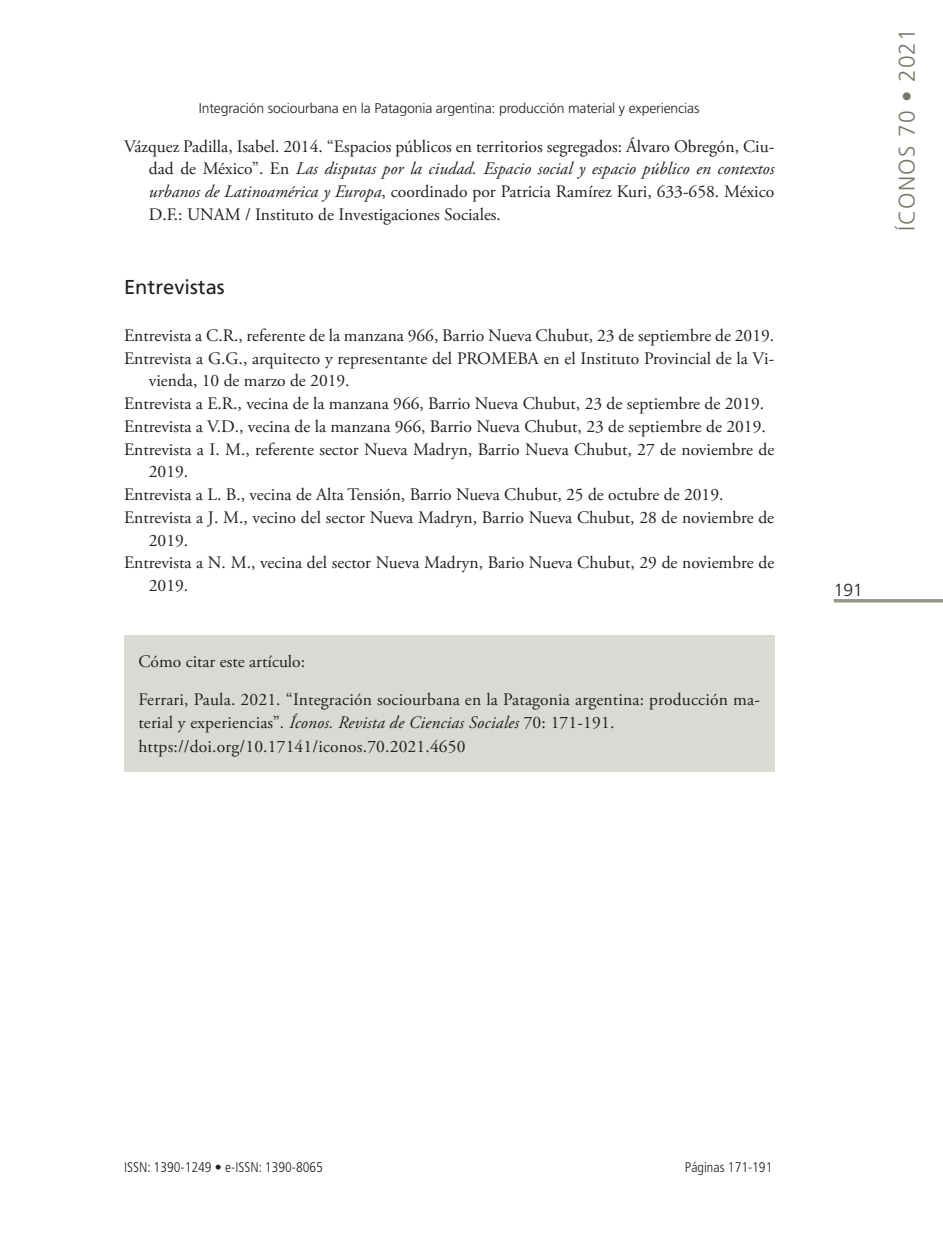
<style>
.page{position:relative;width:943px;height:1241px;background:#fff}
.page>*{position:absolute;margin:0;border:0;box-sizing:border-box;transform-origin:0 0}
.t1{font:300 22.75px "Frutiger";letter-spacing:.05em;color:#747869}
.t2{font:20.12px "Frutiger";color:#231f20}
.t3{font:17.5px/22.8px "Adobe Garamond Pro";color:#231f20;text-align:justify}
.t4{font:300 17.5px "Frutiger";color:#231f20}
.t5{font:300 14px "Frutiger";letter-spacing:-.01em;color:#231f20}
.t6{font:300 condensed 14px "Frutiger";color:#231f20}
.s1{font-style:italic}
</style>
<div class="page">
<hr style="left:833px;top:599px;width:110px;height:3px;background:#96978a">
<div style="left:124px;top:635px;width:650px;height:136px;background:#dadad5"></div>
<p class="t5" style="left:199px;top:100px;width:502px">Integración sociourbana en la Patagonia argentina: producción material y experiencias</p>
<p class="t3" style="left:149px;top:135px;width:627px;text-indent:-25px">Vázquez Padilla, Isabel. 2014. “Espacios públicos en territorios segregados: Álvaro Obregón, Ciu&shy;dad de México”. En <span class="s1">Las disputas por la ciudad. Espacio social y espacio público en contextos urbanos de Latinoamérica y Europa</span>, coordinado por Patricia Ramírez Kuri, 633-658. México D.F.: UNAM / Instituto de Investigaciones Sociales.</p>
<p class="t2" style="left:124px;top:275px;width:102px">Entrevistas</p>
<p class="t3" style="left:124px;top:324px;width:651px">Entrevista a C.R., referente de la manzana 966, Barrio Nueva Chubut, 23 de septiembre de 2019.</p>
<p class="t3" style="left:124px;top:347px;width:651px">Entrevista a G.G., arquitecto y representante del PROMEBA en el Instituto Provincial de la Vi-</p>
<p class="t3" style="left:149px;top:370px;width:202px">vienda, 10 de marzo de 2019.</p>
<p class="t3" style="left:124px;top:393px;width:641px">Entrevista a E.R., vecina de la manzana 966, Barrio Nueva Chubut, 23 de septiembre de 2019.</p>
<p class="t3" style="left:124px;top:415px;width:643px">Entrevista a V.D., vecina de la manzana 966, Barrio Nueva Chubut, 23 de septiembre de 2019.</p>
<p class="t3" style="left:124px;top:438px;width:651px">Entrevista a I. M., referente sector Nueva Madryn, Barrio Nueva Chubut, 27 de noviembre de</p>
<p class="t3" style="left:149px;top:461px;width:41px">2019.</p>
<p class="t3" style="left:124px;top:484px;width:601px">Entrevista a L. B., vecina de Alta Tensión, Barrio Nueva Chubut, 25 de octubre de 2019.</p>
<p class="t3" style="left:124px;top:506px;width:651px">Entrevista a J. M., vecino del sector Nueva Madryn, Barrio Nueva Chubut, 28 de noviembre de</p>
<p class="t3" style="left:149px;top:529px;width:41px">2019.</p>
<p class="t3" style="left:124px;top:552px;width:651px">Entrevista a N. M., vecina del sector Nueva Madryn, Bario Nueva Chubut, 29 de noviembre de</p>
<p class="t3" style="left:149px;top:575px;width:41px">2019.</p>
<p class="t3" style="left:138px;top:650px;width:168px">Cómo citar este artículo:</p>
<p class="t3" style="left:138px;top:688px;width:623px">Ferrari, Paula. 2021. “Integración sociourbana en la Patagonia argentina: producción ma&shy;terial y experiencias”. <span class="s1">Íconos. Revista de Ciencias Sociales</span> 70: 171-191.</p>
<p class="t3" style="left:138px;top:736px;width:329px">https://doi.org/10.17141/iconos.70.2021.4650</p>
<h1 class="t1" style="left:894px;top:231px;width:204px;rotate:-90deg">ÍCONOS 70 • 2021</h1>
<p class="t4" style="left:833px;top:580px;width:31px">191</p>
<p class="t6" style="left:124px;top:1158px;width:200px">ISSN: 1390-1249 • e-ISSN: 1390-8065</p>
<p class="t6" style="left:685px;top:1158px;width:89px">Páginas 171-191</p>
</div>
